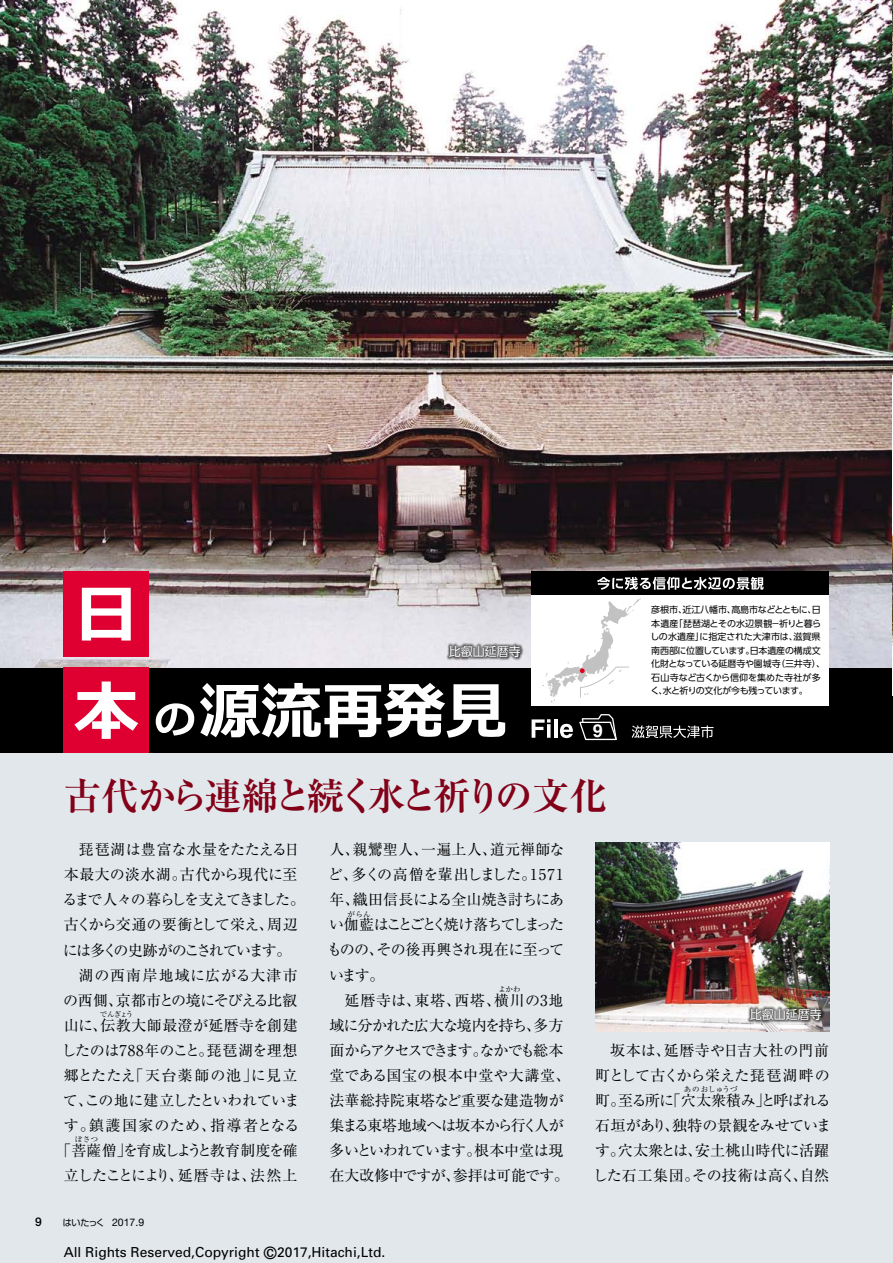
<style>
.page{position:relative;width:893px;height:1263px;background:#fff}
.page>*{position:absolute;margin:0;border:0;box-sizing:border-box;transform-origin:0 0}
.t1{font:700 37.5px "Ryumin Pro";letter-spacing:-.13em;color:#820018}
.t2{font:700 18px "Helvetica LT Std";color:#fff}
.t3{font:15px/25px "Ryumin Pro";letter-spacing:-.025em;color:#000;text-align:justify}
.t4{font:15px/25px "Ryumin Pro";color:#000}
.t5{font:15px "Ryumin Pro";letter-spacing:.06em;color:#000}
.t6{font:15px "Ryumin Pro";letter-spacing:-.095em;color:#000}
.t7{font:15px "Ryumin Pro";letter-spacing:.005em;color:#000}
.t8{font:15px "Ryumin Pro";letter-spacing:-.09em;color:#000}
.t9{font:15px "Ryumin Pro";letter-spacing:-.05em;color:#000}
.t10{font:15px "Ryumin Pro";letter-spacing:-.11em;color:#000}
.t11{font:15px "Ryumin Pro";letter-spacing:-.065em;color:#000}
.t12{font:15px "Ryumin Pro";letter-spacing:-.06em;color:#000}
.t13{font:15px "Ryumin Pro";letter-spacing:.02em;color:#000}
.t14{font:15px "Ryumin Pro";letter-spacing:.03em;color:#000}
.t15{font:15px "Ryumin Pro";letter-spacing:.065em;color:#000}
.t16{font:13.8px "Univers";color:#000}
.t17{font:12px "UD Shin Go Pro";color:#fff}
.t18{font:500 12px "Helvetica Neue LT Std";color:#000}
.t19{font:10.5px "Helvetica Neue LT Std";color:#000}
.t20{font:9px/13.5px "UD Shin Go Pro";letter-spacing:-.015em;color:#000}
.t21{font:7.5px "Ryumin Pro";letter-spacing:.005em;color:#000}
.s1{font-family:"Shin Go Pro";font-size:9px}
.s2{font-size:16.95px}
</style>
<div class="page">
<div style="left:0;top:753px;width:893px;height:510px;background:#e2e7eb"></div>
<div style="left:0;top:668px;width:893px;height:85px;background:#000"></div>
<img style="left:0;top:0;width:893px;height:668px">
<img style="left:892px;top:378px;width:1px;height:317px">
<svg style="left:532px;top:719px;width:19px;height:19px"></svg>
<hr style="left:554px;top:719px;width:4px;height:19px;background:#fff">
<svg style="left:632px;top:725px;width:82px;height:13px"></svg>
<div style="left:531px;top:595px;width:298px;height:110px;background:#fff"></div>
<svg style="left:542px;top:598px;width:99px;height:104px"></svg>
<div style="left:531px;top:572px;width:298px;height:23px;background:#000"></div>
<svg style="left:597px;top:577px;width:167px;height:13px"></svg>
<img style="left:595px;top:842px;width:234px;height:190px">
<img style="left:746px;top:1004px;width:79px;height:21px">
<img style="left:748px;top:1006px;width:76px;height:19px">
<img style="left:445px;top:641px;width:80px;height:21px">
<img style="left:447px;top:643px;width:76px;height:19px">
<svg style="left:560px;top:714px;width:57px;height:27px"></svg>
<img style="left:892px;top:0;width:1px;height:317px">
<div style="left:64px;top:572px;width:85px;height:85px;background:#df0031"></div>
<svg style="left:82px;top:588px;width:49px;height:52px"></svg>
<div style="left:64px;top:668px;width:85px;height:85px;background:#df0031"></div>
<svg style="left:74px;top:681px;width:64px;height:58px"></svg>
<svg style="left:156px;top:703px;width:38px;height:32px"></svg>
<svg style="left:200px;top:683px;width:305px;height:55px"></svg>
<p class="t18" style="left:35px;top:1215px;width:8px">9</p>
<p class="t17" style="left:449px;top:641px;width:73px">比叡山延暦寺</p>
<p class="t2" style="left:593px;top:720px;width:12px">9</p>
<h1 class="t1" style="left:64px;top:766px;width:545px">古代から連綿と続く水と祈りの文化</h1>
<p class="t20" style="left:650px;top:603px;width:176px">彦根市、近江八幡市、高島市などとともに、日本遺産「琵琶湖とその水辺景観－祈りと暮らしの水遺産」に指定された大津市は、滋賀県南西部に位置しています。日本遺産の構成文化財となっている延暦寺や園城寺（三井寺）、石山寺など古くから信仰を集めた寺社が多く、水と祈りの文化が今も残っています。</p>
<p class="t3" style="left:79px;top:836px;width:222px">琵琶湖は豊富な水量をたたえる日</p>
<p class="t13" style="left:64px;top:863px;width:235px">本最大の淡水湖。古代から現代に至</p>
<p class="t6" style="left:62px;top:888px;width:244px">るまで人々の暮らしを支えてきました。</p>
<p class="t9" style="left:64px;top:913px;width:235px">古くから交通の要衝として栄え、周辺</p>
<p class="t10" style="left:63px;top:938px;width:230px">には多くの史跡がのこされています。</p>
<p class="t5" style="left:79px;top:963px;width:220px">湖の西南岸地域に広がる大津市</p>
<p class="t11" style="left:63px;top:988px;width:236px">の西側、京都市との境にそびえる比叡</p>
<p class="t14" style="left:64px;top:1013px;width:235px">山に、伝教大師最澄が延暦寺を創建</p>
<p class="t7" style="left:61px;top:1038px;width:238px">したのは788年のこと。琵琶湖を理想</p>
<p class="t5" style="left:64px;top:1063px;width:235px">郷とたたえ「天台薬師の池」に見立</p>
<p class="t3" style="left:63px;top:1087px;width:238px">て、この地に建立したといわれていま</p>
<p class="t15" style="left:64px;top:1114px;width:237px">す。鎮護国家のため、指導者となる</p>
<p class="t8" style="left:56px;top:1139px;width:243px">「菩薩僧」を育成しようと教育制度を確</p>
<p class="t12" style="left:64px;top:1164px;width:235px">立したことにより、延暦寺は、法然上</p>
<p class="t21" style="left:100px;top:1008px;width:35px">でんぎょう</p>
<p class="t21" style="left:75px;top:1133px;width:25px">ぼさつ</p>
<p class="t19" style="left:63px;top:1216px;width:83px"><span class="s1">はいたっく</span> 2017.9</p>
<p class="t3" style="left:327px;top:836px;width:239px">人、親鸞聖人、一遍上人、道元禅師など、多くの高僧を輩出しました。1571年、織田信長による全山焼き討ちにあい伽藍はことごとく焼け落ちてしまったものの、その後再興され現在に至っています。</p>
<p class="t3" style="left:330px;top:986px;width:243px;text-align:center">延暦寺は、東塔、西塔、横川の3地<br>域に分かれた広大な境内を持ち、多方面からアクセスできます。なかでも総本堂である国宝の根本中堂や大講堂、法華総持院東塔など重要な建造物が集まる東塔地域へは坂本から行く人が多いといわれています。根本中堂は現在大改修中ですが、参拝は可能です。</p>
<p class="t21" style="left:348px;top:908px;width:25px">がらん</p>
<p class="t21" style="left:498px;top:983px;width:24px">よかわ</p>
<p class="t16" style="left:64px;top:1244px;width:323px">All Rights Reserved,Copyright <span class="s2">©</span>2017,Hitachi,Ltd.</p>
<p class="t17" style="left:750px;top:1004px;width:73px">比叡山延暦寺</p>
<p class="t4" style="left:593px;top:1036px;width:240px;text-indent:17px">坂本は、延暦寺や日吉大社の門前町として古くから栄えた琵琶湖畔の町。至る所に「穴太衆積み」と呼ばれる石垣があり、独特の景観をみせています。穴太衆とは、安土桃山時代に活躍した石工集団。その技術は高く、自然</p>
<p class="t21" style="left:684px;top:1083px;width:55px">あのおしゅうづ</p>
</div>
